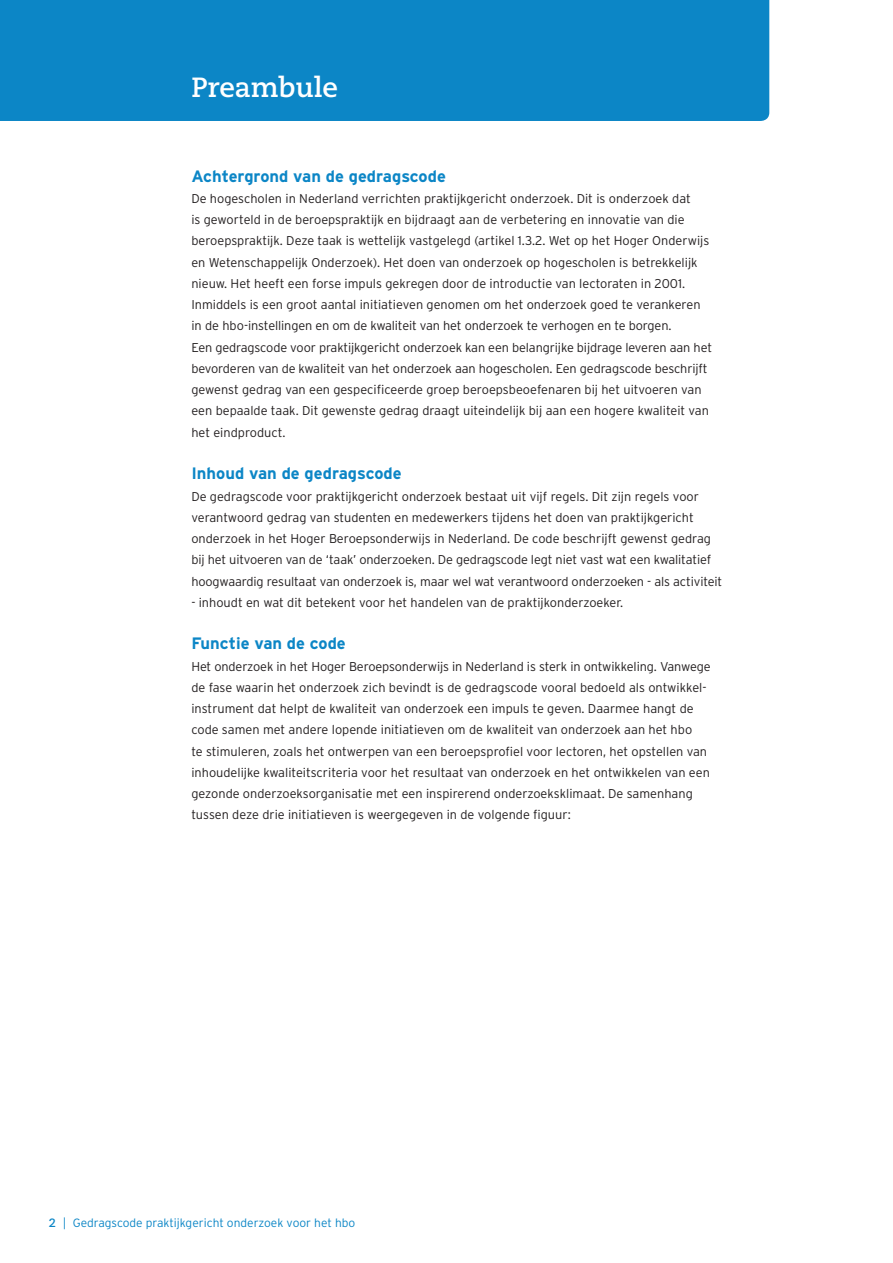
<style>
.page{position:relative;width:893px;height:1263px;background:#fff}
.page>*{position:absolute;margin:0;border:0;box-sizing:border-box;transform-origin:0 0}
.t1{font:700 27.75px "Caecilia";letter-spacing:-.005em;color:#fff}
.t2{font:700 16.5px "Interstate";color:#0c86c6}
.t3{font:300 12.75px/21.3px "Interstate";color:#231f20}
.t4{font:300 12px "Interstate";color:#0c86c6}
.s1{font-family:"Caecilia";font-weight:700}
</style>
<div class="page">
<div style="left:0;top:0;width:769px;height:121px;background:#0c86c6"></div>
<h1 class="t1" style="left:191px;top:70px;width:148px">Preambule</h1>
<p class="t2" style="left:191px;top:167px;width:256px">Achtergrond van de gedragscode</p>
<p class="t3" style="left:191px;top:188px;width:522px">De hogescholen in Nederland verrichten praktijkgericht onderzoek. Dit is onderzoek dat<br>is geworteld in de beroepspraktijk en bijdraagt aan de verbetering en innovatie van die beroepspraktijk. Deze taak is wettelijk vastgelegd (artikel 1.3.2. Wet op het Hoger Onderwijs en Wetenschappelijk Onderzoek). Het doen van onderzoek op hogescholen is betrekkelijk nieuw. Het heeft een forse impuls gekregen door de introductie van lectoraten in 2001.<br>Inmiddels is een groot aantal initiatieven genomen om het onderzoek goed te verankeren in de hbo-instellingen en om de kwaliteit van het onderzoek te verhogen en te borgen.<br>Een gedragscode voor praktijkgericht onderzoek kan een belangrijke bijdrage leveren aan het bevorderen van de kwaliteit van het onderzoek aan hogescholen. Een gedragscode beschrijft gewenst gedrag van een gespecificeerde groep beroepsbeoefenaren bij het uitvoeren van een bepaalde taak. Dit gewenste gedrag draagt uiteindelijk bij aan een hogere kwaliteit van het eindproduct.</p>
<p class="t2" style="left:191px;top:464px;width:212px">Inhoud van de gedragscode</p>
<p class="t3" style="left:191px;top:485px;width:532px">De gedragscode voor praktijkgericht onderzoek bestaat uit vijf regels. Dit zijn regels voor verantwoord gedrag van studenten en medewerkers tijdens het doen van praktijkgericht onderzoek in het Hoger Beroepsonderwijs in Nederland. De code beschrijft gewenst gedrag bij het uitvoeren van de ‘taak’ onderzoeken. De gedragscode legt niet vast wat een kwalitatief hoogwaardig resultaat van onderzoek is, maar wel wat verantwoord onderzoeken - als activiteit</p>
<p class="t3" style="left:191px;top:591px;width:433px">- inhoudt en wat dit betekent voor het handelen van de praktijkonderzoeker.</p>
<p class="t2" style="left:191px;top:634px;width:156px">Functie van de code</p>
<p class="t3" style="left:191px;top:655px;width:521px">Het onderzoek in het Hoger Beroepsonderwijs in Nederland is sterk in ontwikkeling. Vanwege de fase waarin het onderzoek zich bevindt is de gedragscode vooral bedoeld als ontwikkel&shy;instrument dat helpt de kwaliteit van onderzoek een impuls te geven. Daarmee hangt de code samen met andere lopende initiatieven om de kwaliteit van onderzoek aan het hbo<br>te stimuleren, zoals het ontwerpen van een beroepsprofiel voor lectoren, het opstellen van inhoudelijke kwaliteitscriteria voor het resultaat van onderzoek en het ontwikkelen van een gezonde onderzoeksorganisatie met een inspirerend onderzoeksklimaat. De samenhang tussen deze drie initiatieven is weergegeven in de volgende figuur:</p>
<p class="t4" style="left:49px;top:1216px;width:308px"><span class="s1">2</span> | Gedragscode praktijkgericht onderzoek voor het hbo</p>
</div>
